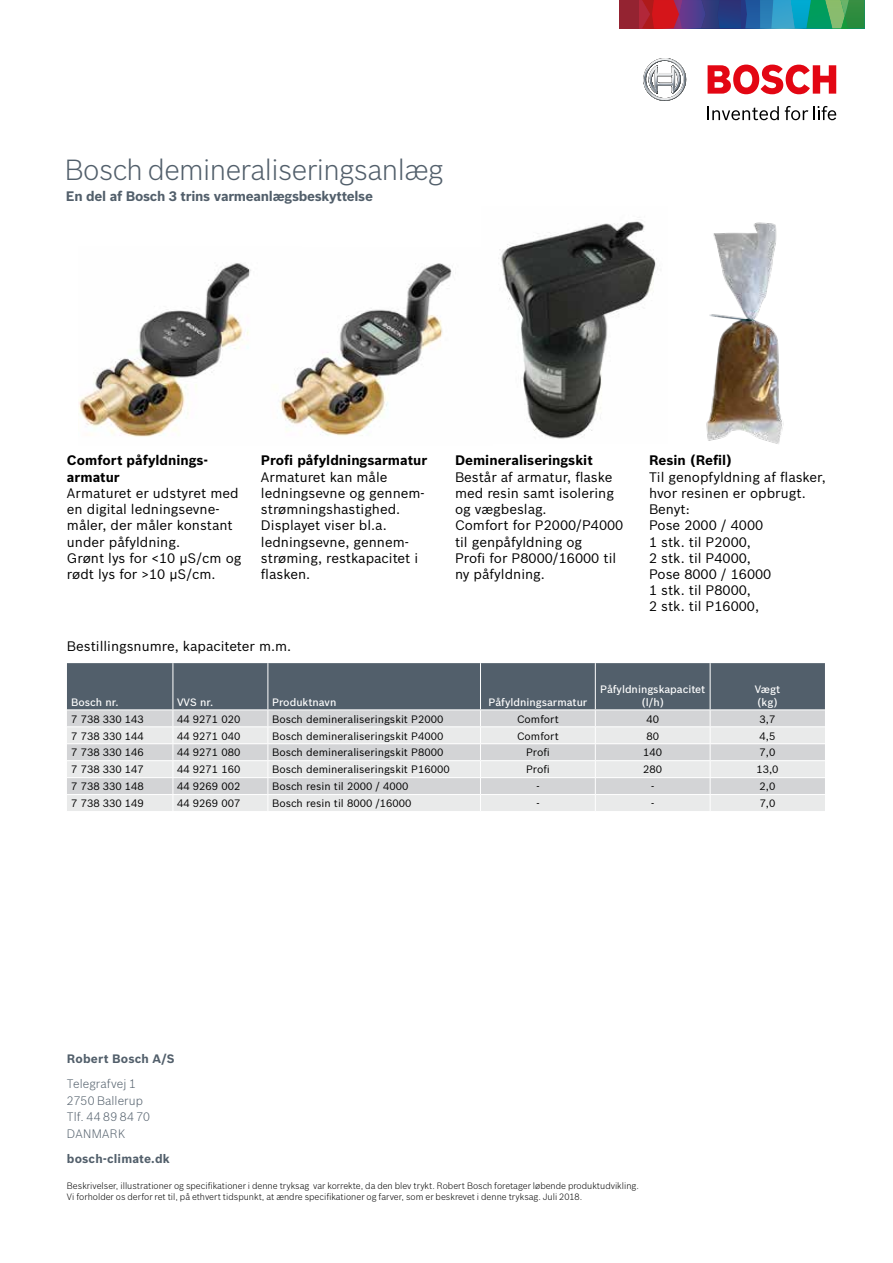
<style>
.page{position:relative;width:893px;height:1263px;background:#fff}
.page>*{position:absolute;margin:0;border:0;box-sizing:border-box;transform-origin:0 0}
.t1{font:300 28.5px "Bosch Sans";letter-spacing:-.02em;color:#525f6b}
.t2{font:13.5px/16.2px "Bosch Sans";color:#000}
.t3{font:700 13.5px/16.2px "Bosch Sans";color:#000}
.t4{font:700 13.5px "Bosch Sans";letter-spacing:-.02em;color:#525f6b}
.t5{font:300 12px/16.5px "Bosch Sans";letter-spacing:.01em;color:#525f6b}
.t6{font:700 12px "Bosch Sans";letter-spacing:.01em;color:#525f6b}
.t7{font:10.5px "Bosch Sans";color:#000}
.t8{font:500 10.5px/12.6px "Bosch Sans";color:#fff;text-align:center}
.t9{font:300 9px/10.5px "Bosch Sans";color:#000}
</style>
<div class="page">
<div style="left:620px;top:0;width:19px;height:28px;background:#942331"></div>
<svg style="left:639px;top:0;width:226px;height:28px;background:#4a6478"></svg>
<svg style="left:643px;top:58px;width:43px;height:43px"></svg>
<svg style="left:708px;top:106px;width:71px;height:14px"></svg>
<svg style="left:785px;top:106px;width:51px;height:14px"></svg>
<svg style="left:708px;top:65px;width:128px;height:29px"></svg>
<svg style="left:67px;top:663px;width:758px;height:148px;background:#b4b8bd"></svg>
<img style="left:79px;top:263px;width:172px;height:174px">
<img style="left:280px;top:263px;width:172px;height:173px">
<img style="left:499px;top:221px;width:158px;height:218px">
<img style="left:706px;top:222px;width:78px;height:222px">
<h1 class="t1" style="left:65px;top:152px;width:380px">Bosch demineraliseringsanlæg</h1>
<p class="t4" style="left:66px;top:188px;width:308px">En del af Bosch 3 trins varmeanlægsbeskyttelse</p>
<p class="t3" style="left:67px;top:453px;width:141px">Comfort påfyldnings&shy;armatur</p>
<p class="t2" style="left:67px;top:485px;width:176px">Armaturet er udstyret med en digital ledningsevne&shy;måler, der måler konstant under påfyldning.<br>Grønt lys for &lt;10 μS/cm og rødt lys for &gt;10 μS/cm.</p>
<p class="t3" style="left:261px;top:453px;width:168px">Profi påfyldningsarmatur</p>
<p class="t2" style="left:261px;top:469px;width:165px">Armaturet kan måle ledningsevne og gennem&shy;strømningshastighed.<br>Displayet viser bl.a. ledningsevne, gennem&shy;strøming, restkapacitet i flasken.</p>
<p class="t2" style="left:67px;top:638px;width:226px">Bestillingsnumre, kapaciteter m.m.</p>
<p class="t3" style="left:455px;top:453px;width:139px">Demineraliseringskit</p>
<p class="t2" style="left:455px;top:469px;width:170px">Består af armatur, flaske med resin samt isolering og vægbeslag.<br>Comfort for P2000/P4000 til genpåfyldning og<br>Profi for P8000/16000 til ny påfyldning.</p>
<p class="t3" style="left:649px;top:453px;width:85px">Resin (Refil)</p>
<p class="t2" style="left:649px;top:469px;width:178px">Til genopfyldning af flasker, hvor resinen er opbrugt.<br>Benyt:<br>Pose 2000 / 4000<br>1 stk. til P2000,<br>2 stk. til P4000,<br>Pose 8000 / 16000<br>1 stk. til P8000,<br>2 stk. til P16000,</p>
<p class="t8" style="left:71px;top:695px;width:49px">Bosch nr.</p>
<p class="t8" style="left:177px;top:695px;width:38px">VVS nr.</p>
<p class="t8" style="left:272px;top:695px;width:66px">Produktnavn</p>
<p class="t8" style="left:488px;top:695px;width:100px">Påfyldningsarmatur</p>
<p class="t8" style="left:600px;top:683px;width:107px">Påfyldningskapacitet (l/h)</p>
<p class="t8" style="left:755px;top:683px;width:27px;text-align:left">Vægt (kg)</p>
<p class="t7" style="left:71px;top:712px;width:74px">7 738 330 143</p>
<p class="t7" style="left:177px;top:712px;width:65px">44 9271 020</p>
<p class="t7" style="left:272px;top:712px;width:173px">Bosch demineraliseringskit P2000</p>
<p class="t7" style="left:517px;top:712px;width:43px">Comfort</p>
<p class="t7" style="left:646px;top:712px;width:14px">40</p>
<p class="t7" style="left:760px;top:712px;width:17px">3,7</p>
<p class="t7" style="left:71px;top:729px;width:74px">7 738 330 144</p>
<p class="t7" style="left:177px;top:729px;width:65px">44 9271 040</p>
<p class="t7" style="left:272px;top:729px;width:173px">Bosch demineraliseringskit P4000</p>
<p class="t7" style="left:517px;top:729px;width:43px">Comfort</p>
<p class="t7" style="left:646px;top:729px;width:14px">80</p>
<p class="t7" style="left:760px;top:729px;width:17px">4,5</p>
<p class="t7" style="left:71px;top:746px;width:74px">7 738 330 146</p>
<p class="t7" style="left:177px;top:746px;width:65px">44 9271 080</p>
<p class="t7" style="left:272px;top:746px;width:173px">Bosch demineraliseringskit P8000</p>
<p class="t7" style="left:526px;top:746px;width:25px">Profi</p>
<p class="t7" style="left:643px;top:746px;width:20px">140</p>
<p class="t7" style="left:760px;top:746px;width:17px">7,0</p>
<p class="t7" style="left:71px;top:763px;width:74px">7 738 330 147</p>
<p class="t7" style="left:177px;top:763px;width:65px">44 9271 160</p>
<p class="t7" style="left:272px;top:763px;width:179px">Bosch demineraliseringskit P16000</p>
<p class="t7" style="left:526px;top:763px;width:25px">Profi</p>
<p class="t7" style="left:643px;top:763px;width:20px">280</p>
<p class="t7" style="left:756px;top:763px;width:24px">13,0</p>
<p class="t7" style="left:71px;top:780px;width:74px">7 738 330 148</p>
<p class="t7" style="left:177px;top:780px;width:65px">44 9269 002</p>
<p class="t7" style="left:272px;top:780px;width:138px">Bosch resin til 2000 / 4000</p>
<p class="t7" style="left:536px;top:780px;width:4px">-</p>
<p class="t7" style="left:760px;top:780px;width:17px">2,0</p>
<p class="t7" style="left:71px;top:797px;width:74px">7 738 330 149</p>
<p class="t7" style="left:177px;top:797px;width:65px">44 9269 007</p>
<p class="t7" style="left:272px;top:797px;width:141px">Bosch resin til 8000 /16000</p>
<p class="t7" style="left:536px;top:797px;width:4px">-</p>
<p class="t7" style="left:760px;top:797px;width:17px">7,0</p>
<p class="t6" style="left:67px;top:1052px;width:109px">Robert Bosch A/S</p>
<p class="t5" style="left:67px;top:1076px;width:84px">Telegrafvej 1<br>2750 Ballerup<br>Tlf. 44 89 84 70<br>DANMARK</p>
<p class="t6" style="left:67px;top:1151px;width:104px">bosch-climate.dk</p>
<p class="t9" style="left:67px;top:1181px;width:573px">Beskrivelser, illustrationer og specifikationer i denne tryksag var korrekte, da den blev trykt. Robert Bosch foretager løbende produktudvikling.<br>Vi forholder os derfor ret til, på ethvert tidspunkt, at ændre specifikationer og farver, som er beskrevet i denne tryksag. Juli 2018.</p>
</div>
